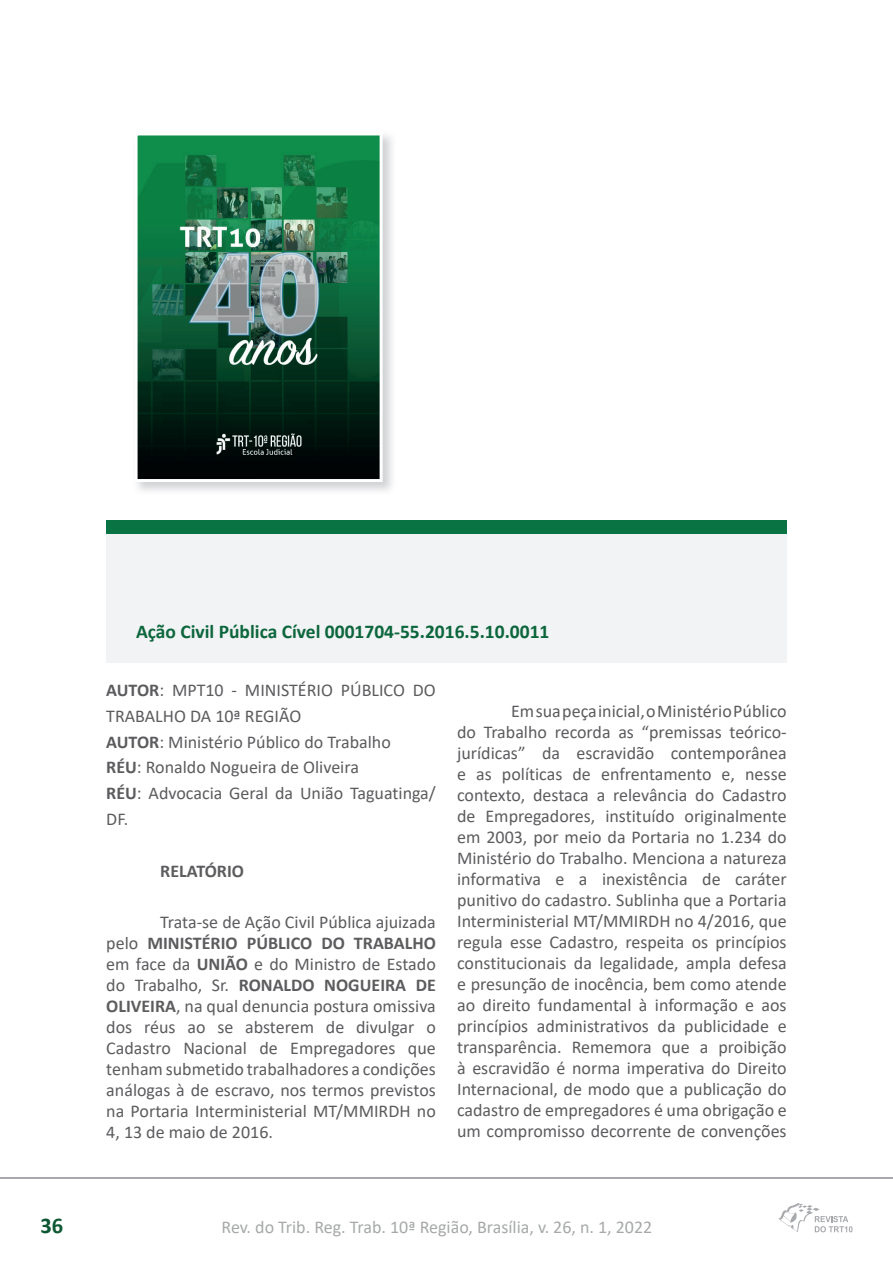
<style>
.page{position:relative;width:893px;height:1263px;background:#fff}
.page>*{position:absolute;margin:0;border:0;box-sizing:border-box;transform-origin:0 0}
.t1{font:700 22.5px "Calibri";color:#0d5833}
.t2{font:700 19.5px "Calibri";color:#0c663d}
.t3{font:18px/21px "Calibri";color:#5c5c5f;text-align:justify}
.t4{font:18px "Calibri";color:#a7a9a9}
.t5{font:700 18px "Calibri";color:#5c5c5f}
.s1{font-weight:700}
</style>
<div class="page">
<hr style="left:0;top:1177px;width:893px;height:2px;background:#a8a9ad">
<svg style="left:778px;top:1203px;width:75px;height:30px"></svg>
<div style="left:106px;top:533px;width:681px;height:129px;background:#f2f3f4"></div>
<div style="left:106px;top:520px;width:681px;height:13px;background:#0a7343"></div>
<img style="left:137px;top:134px;width:246px;height:348px">
<p class="t2" style="left:136px;top:617px;width:415px">Ação Civil Pública Cível 0001704-55.2016.5.10.0011</p>
<p class="t3" style="left:106px;top:677px;width:331px;line-height:25.8px;text-align:left"><span class="s1">AUTOR</span>: MPT10 - MINISTÉRIO PÚBLICO DO<br>TRABALHO DA 10ª REGIÃO<br><span class="s1">AUTOR</span>: Ministério Público do Trabalho<br><span class="s1">RÉU</span>: Ronaldo Nogueira de Oliveira<br><span class="s1">RÉU</span>: Advocacia Geral da União Taguatinga/<br>DF.</p>
<p class="t5" style="left:160px;top:858px;width:85px">RELATÓRIO</p>
<p class="t3" style="left:106px;top:911px;width:331px;text-indent:54px">Trata-se de Ação Civil Pública ajuizada pelo <span class="s1">MINISTÉRIO PÚBLICO DO TRABALHO </span>em face da <span class="s1">UNIÃO</span> e do Ministro de Estado do Trabalho, Sr. <span class="s1">RONALDO NOGUEIRA DE OLIVEIRA</span>, na qual denuncia postura omissiva dos réus ao se absterem de divulgar o Cadastro Nacional de Empregadores que tenham submetido trabalhadores a condições análogas à de escravo, nos termos previstos na Portaria Interministerial MT/MMIRDH no 4, 13 de maio de 2016.</p>
<p class="t3" style="left:457px;top:700px;width:331px;text-indent:54px">Em sua peça inicial, o Ministério Público do Trabalho recorda as “premissas teórico&shy;jurídicas” da escravidão contemporânea e as políticas de enfrentamento e, nesse contexto, destaca a relevância do Cadastro de Empregadores, instituído originalmente em 2003, por meio da Portaria no 1.234 do Ministério do Trabalho. Menciona a natureza informativa e a inexistência de caráter punitivo do cadastro. Sublinha que a Portaria Interministerial MT/MMIRDH no 4/2016, que regula esse Cadastro, respeita os princípios constitucionais da legalidade, ampla defesa e presunção de inocência, bem como atende ao direito fundamental à informação e aos princípios administrativos da publicidade e transparência. Rememora que a proibição à escravidão é norma imperativa do Direito Internacional, de modo que a publicação do cadastro de empregadores é uma obrigação e um compromisso decorrente de convenções</p>
<p class="t1" style="left:40px;top:1210px;width:24px">36</p>
<p class="t4" style="left:222px;top:1214px;width:432px">Rev. do Trib. Reg. Trab. 10ª Região, Brasília, v. 26, n. 1, 2022</p>
</div>
